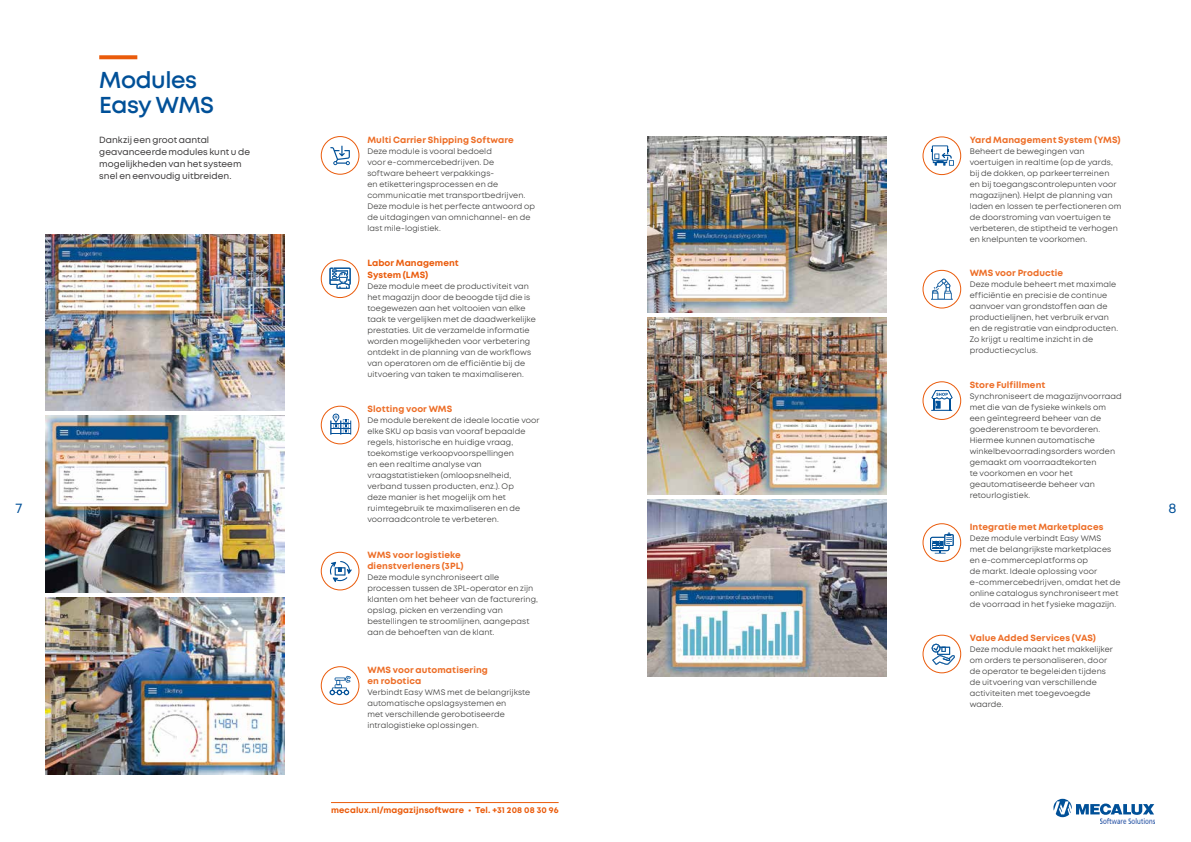
<style>
.page{position:relative;width:1191px;height:842px;background:#fff}
.page>*{position:absolute;margin:0;border:0;box-sizing:border-box;transform-origin:0 0}
.t1{font:600 23px/25px "Mont";letter-spacing:-.02em;color:#005098}
.t2{font:14px "Mont";color:#005098}
.t3{font:700 9px/11px "Mont";letter-spacing:.01em;color:#ed6d26}
.t4{font:9px/12px "Mont";letter-spacing:.005em;color:#383637}
.t5{font:700 9px/12px "Mont";letter-spacing:.005em;color:#ea5b0b}
.t6{font:700 8.5px "Mont";letter-spacing:.015em;color:#ea5b0b}
.t7{font:8px/11px "Mont";letter-spacing:.01em;color:#3c3c3b}
</style>
<div class="page">
<svg style="left:1053px;top:799px;width:101px;height:18px"></svg>
<img style="left:1100px;top:818px;width:54px;height:5px">
<hr style="left:331px;top:802px;width:227px;height:1px;background:#ea5b0b">
<div style="left:321px;top:259px;width:38px;height:39px;border:1px solid #ea5b0b;border-radius:50%"></div>
<svg style="left:329px;top:268px;width:22px;height:21px"></svg>
<div style="left:321px;top:406px;width:38px;height:38px;border:1px solid #ea5b0b;border-radius:50%"></div>
<svg style="left:330px;top:414px;width:21px;height:21px"></svg>
<div style="left:321px;top:552px;width:38px;height:38px;border:1px solid #ea5b0b;border-radius:50%"></div>
<svg style="left:330px;top:561px;width:22px;height:21px"></svg>
<img style="left:45px;top:234px;width:239px;height:177px">
<img style="left:45px;top:416px;width:239px;height:176px">
<img style="left:45px;top:598px;width:239px;height:177px">
<div style="left:922px;top:523px;width:39px;height:39px;border:1px solid #ea5b0b;border-radius:50%"></div>
<svg style="left:930px;top:532px;width:23px;height:22px"></svg>
<div style="left:922px;top:381px;width:39px;height:39px;border:1px solid #ea5b0b;border-radius:50%"></div>
<svg style="left:931px;top:390px;width:21px;height:21px"></svg>
<div style="left:922px;top:270px;width:39px;height:38px;border:1px solid #ea5b0b;border-radius:50%"></div>
<svg style="left:931px;top:279px;width:21px;height:21px"></svg>
<div style="left:922px;top:136px;width:39px;height:39px;border:1px solid #ea5b0b;border-radius:50%"></div>
<svg style="left:931px;top:145px;width:23px;height:21px"></svg>
<div style="left:922px;top:635px;width:39px;height:38px;border:1px solid #ea5b0b;border-radius:50%"></div>
<svg style="left:931px;top:644px;width:24px;height:21px"></svg>
<img style="left:647px;top:136px;width:239px;height:177px">
<img style="left:647px;top:318px;width:239px;height:176px">
<img style="left:647px;top:500px;width:239px;height:177px">
<svg style="left:99px;top:55px;width:38px;height:4px"></svg>
<div style="left:321px;top:136px;width:38px;height:39px;border:1px solid #ea5b0b;border-radius:50%"></div>
<svg style="left:330px;top:146px;width:20px;height:19px"></svg>
<div style="left:321px;top:666px;width:38px;height:39px;border:1px solid #ea5b0b;border-radius:50%"></div>
<svg style="left:329px;top:676px;width:22px;height:19px"></svg>
<h1 class="t1" style="left:99px;top:68px;width:116px">Modules<br>Easy WMS</h1>
<p class="t4" style="left:99px;top:134px;width:152px">Dankzij een groot aantal geavanceerde modules kunt u de mogelijkheden van het systeem snel en eenvoudig uitbreiden.</p>
<p class="t3" style="left:367px;top:134px;width:148px">Multi Carrier Shipping Software</p>
<p class="t7" style="left:367px;top:145px;width:169px">Deze module is vooral bedoeld<br>voor e-commercebedrijven. De<br>software beheert verpakkings-<br>en etiketteringsprocessen en de communicatie met transportbedrijven.<br>Deze module is het perfecte antwoord op de uitdagingen van omnichannel- en de last mile-logistiek.</p>
<p class="t3" style="left:969px;top:134px;width:152px">Yard Management System (YMS)</p>
<p class="t7" style="left:969px;top:146px;width:153px">Beheert de bewegingen van voertuigen in realtime (op de yards, bij de dokken, op parkeerterreinen en bij toegangscontrolepunten voor magazijnen). Helpt de planning van laden en lossen te perfectioneren om de doorstroming van voertuigen te verbeteren, de stiptheid te verhogen en knelpunten te voorkomen.</p>
<p class="t5" style="left:367px;top:257px;width:93px">Labor Management<br>System (LMS)</p>
<p class="t7" style="left:367px;top:281px;width:170px">Deze module meet de productiviteit van het magazijn door de beoogde tijd die is toegewezen aan het voltooien van elke taak te vergelijken met de daadwerkelijke prestaties. Uit de verzamelde informatie worden mogelijkheden voor verbetering ontdekt in de planning van de workflows van operatoren om de efficiëntie bij de uitvoering van taken te maximaliseren.</p>
<p class="t3" style="left:367px;top:404px;width:87px">Slotting voor WMS</p>
<p class="t7" style="left:367px;top:415px;width:174px">De module berekent de ideale locatie voor elke SKU op basis van vooraf bepaalde regels, historische en huidige vraag, toekomstige verkoopvoorspellingen<br>en een realtime analyse van vraagstatistieken (omloopsnelheid, verband tussen producten, enz.). Op<br>deze manier is het mogelijk om het ruimtegebruik te maximaliseren en de voorraadcontrole te verbeteren.</p>
<p class="t3" style="left:367px;top:550px;width:98px">WMS voor logistieke dienstverleners (3PL)</p>
<p class="t7" style="left:367px;top:572px;width:172px">Deze module synchroniseert alle processen tussen de 3PL-operator en zijn klanten om het beheer van de facturering, opslag, picken en verzending van bestellingen te stroomlijnen, aangepast aan de behoeften van de klant.</p>
<p class="t3" style="left:969px;top:268px;width:95px">WMS voor Productie</p>
<p class="t7" style="left:969px;top:279px;width:150px">Deze module beheert met maximale efficiëntie en precisie de continue aanvoer van grondstoffen aan de productielijnen, het verbruik ervan en de registratie van eindproducten.<br>Zo krijgt u realtime inzicht in de productiecyclus.</p>
<p class="t3" style="left:969px;top:379px;width:77px">Store Fulfillment</p>
<p class="t7" style="left:969px;top:391px;width:154px">Synchroniseert de magazijnvoorraad met die van de fysieke winkels om een geïntegreerd beheer van de goederenstroom te bevorderen.<br>Hiermee kunnen automatische winkelbevoorradingsorders worden gemaakt om voorraadtekorten<br>te voorkomen en voor het geautomatiseerde beheer van retourlogistiek.</p>
<h2 class="t2" style="left:15px;top:499px;width:8px">7</h2>
<h2 class="t2" style="left:1168px;top:499px;width:10px">8</h2>
<p class="t3" style="left:969px;top:521px;width:135px">Integratie met Marketplaces</p>
<p class="t7" style="left:969px;top:532px;width:152px">Deze module verbindt Easy WMS<br>met de belangrijkste marketplaces en e-commerceplatforms op<br>de markt. Ideale oplossing voor e-commercebedrijven, omdat het de online catalogus synchroniseert met de voorraad in het fysieke magazijn.</p>
<p class="t3" style="left:969px;top:633px;width:128px">Value Added Services (VAS)</p>
<p class="t7" style="left:969px;top:644px;width:145px">Deze module maakt het makkelijker om orders te personaliseren, door de operator te begeleiden tijdens de uitvoering van verschillende activiteiten met toegevoegde waarde.</p>
<p class="t3" style="left:367px;top:664px;width:122px">WMS voor automatisering en robotica</p>
<p class="t7" style="left:367px;top:686px;width:164px">Verbindt Easy WMS met de belangrijkste automatische opslagsystemen en<br>met verschillende gerobotiseerde intralogistieke oplossingen.</p>
<p class="t6" style="left:331px;top:804px;width:229px">mecalux.nl/magazijnsoftware • Tel. +31 208 08 30 96</p>
</div>
